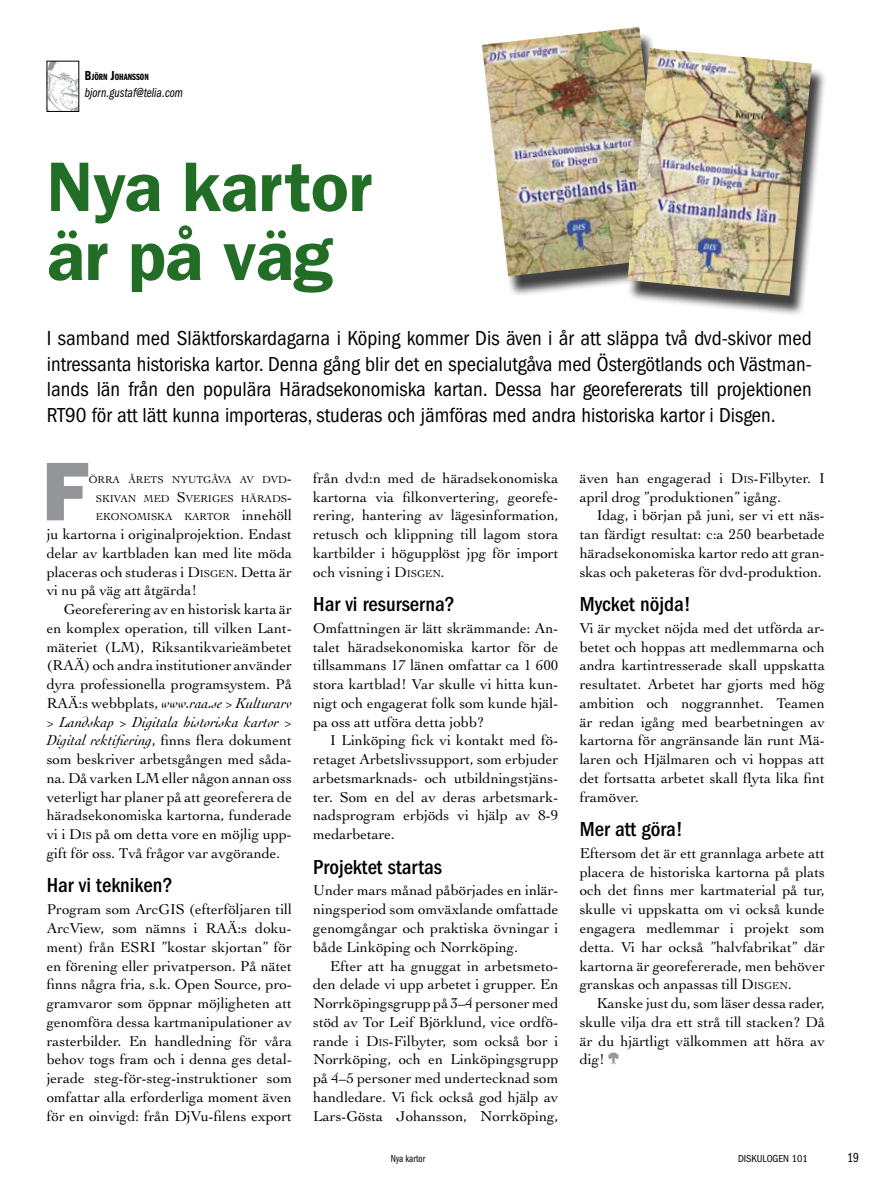
<style>
.page{position:relative;width:893px;height:1191px;background:#fff}
.page>*{position:absolute;margin:0;border:0;box-sizing:border-box;transform-origin:0 0}
.t1{font:83.55px "ITC Franklin Gothic Std Hvy";color:#939598}
.t2{font:600 70.35px/69px "ITC Franklin Gothic Std";color:#226e27}
.t3{font:condensed 21px/25.5px "ITC Franklin Gothic Std";color:#000;text-align:justify}
.t4{font:500 condensed 21px "ITC Franklin Gothic Std";color:#000}
.t5{font:15px/18.8px "Cochin LT Std";color:#000;text-align:justify}
.t6{font:13.5px "ITC Franklin Gothic Std Bk Cp It";color:#000}
.t7{font:13.5px "ITC Franklin Gothic Std Bk Cp";color:#000}
.t8{font:10.5px/18.8px "Cochin LT Std";color:#000;text-align:justify}
.t9{font:condensed 10.5px "ITC Franklin Gothic Std";color:#000}
.t10{font:10.5px "ITC Franklin Gothic Std Bk Cp";color:#000}
.t11{font:9.45px "ITC Franklin Gothic Std Dm Cp";color:#000}
.s1{font-size:13.5px}
.s2{font-size:15px}
.s3{font-style:inherit}
.s4{font-size:10.5px}
.s5{font-style:italic}
</style>
<div class="page">
<div style="left:482px;top:32px;width:199px;height:265px;background:#000;opacity:.75"></div>
<img style="left:482px;top:27px;width:184px;height:249px">
<div style="left:627px;top:53px;width:200px;height:263px;background:#000;opacity:.75"></div>
<img style="left:627px;top:48px;width:185px;height:248px">
<svg style="left:608px;top:1052px;width:10px;height:12px"></svg>
<img style="left:49px;top:63px;width:28px;height:47px">
<p class="t11" style="left:85px;top:72px;width:66px"><span class="s1">B</span>JÖRN <span class="s1">J</span>OHANSSON</p>
<p class="t6" style="left:85px;top:85px;width:100px">bjorn.gustaf@telia.com</p>
<h2 class="t2" style="left:47px;top:152px;width:327px">Nya kartor är på väg</h2>
<p class="t3" style="left:47px;top:326px;width:767px">I samband med Släktforskardagarna i Köping kommer Dis även i år att släppa två dvd-skivor med intressanta historiska kartor. Denna gång blir det en specialutgåva med Östergötlands och Västman&shy;lands län från den populära Häradsekonomiska kartan. Dessa har georefererats till projektionen RT90 för att lätt kunna importeras, studeras och jämföras med andra historiska kartor i Disgen.</p>
<h1 class="t1" style="left:42px;top:442px;width:47px">F</h1>
<p class="t8" style="left:96px;top:470px;width:198px;text-indent:-7px">ÖRRA ÅRETS NYUTGÅVA AV DVD<span class="s2">-</span>SKIVAN MED <span class="s2">S</span>VERIGES HÄRADS<span class="s2">-</span>EKONOMISKA KARTOR <span class="s2">innehöll</span></p>
<p class="t5" style="left:47px;top:525px;width:247px">ju kartorna i originalprojektion. Endast delar av kartbladen kan med lite möda placeras och studeras i <span class="s3">D</span><span class="s4">ISGEN</span>. Detta är vi nu på väg att åtgärda!</p>
<p class="t5" style="left:47px;top:600px;width:247px;text-indent:17px">Georeferering av en historisk karta är en komplex operation, till vilken Lant&shy;mäteriet (LM), Riksantikvarieämbetet (RAÄ) och andra institutioner använder dyra professionella programsystem. På RAÄ:s webbplats, <span class="s5">www.raa.se &gt; Kulturarv &gt; Landskap &gt; Digitala historiska kartor &gt; Digital rektifiering</span>, finns flera dokument som beskriver arbetsgången med såda&shy;na. Då varken LM eller någon annan oss veterligt har planer på att georeferera de häradsekonomiska kartorna, funderade vi i <span class="s3">D</span><span class="s4">IS</span> på om detta vore en möjlig upp&shy;gift för oss. Två frågor var avgörande.</p>
<h3 class="t4" style="left:47px;top:873px;width:128px">Har vi tekniken?</h3>
<p class="t5" style="left:47px;top:900px;width:247px">Program som ArcGIS (efterföljaren till ArcView, som nämns i RAÄ:s doku&shy;ment) från ESRI ”kostar skjortan” för en förening eller privatperson. På nätet finns några fria, s.k. Open Source, pro&shy;gramvaror som öppnar möjligheten att genomföra dessa kartmanipulationer av rasterbilder. En handledning för våra behov togs fram och i denna ges detal&shy;jerade steg-för-steg-instruktioner som omfattar alla erforderliga moment även för en oinvigd: från DjVu-filens export</p>
<p class="t5" style="left:313px;top:468px;width:247px">från dvd:n med de häradsekonomiska kartorna via filkonvertering, georefe&shy;rering, hantering av lägesinformation, retusch och klippning till lagom stora kartbilder i högupplöst jpg för import och visning i <span class="s3">D</span><span class="s4">ISGEN</span>.</p>
<h3 class="t4" style="left:313px;top:592px;width:143px">Har vi resurserna?</h3>
<p class="t5" style="left:313px;top:618px;width:247px">Omfattningen är lätt skrämmande: An&shy;talet häradsekonomiska kartor för de tillsammans 17 länen omfattar ca 1 600 stora kartblad! Var skulle vi hitta kun&shy;nigt och engagerat folk som kunde hjäl&shy;pa oss att utföra detta jobb?</p>
<p class="t5" style="left:313px;top:731px;width:247px;text-indent:17px">I Linköping fick vi kontakt med fö&shy;retaget Arbetslivssupport, som erbjuder arbetsmarknads- och utbildningstjäns&shy;ter. Som en del av deras arbetsmark&shy;nadsprogram erbjöds vi hjälp av 8-9 medarbetare.</p>
<h3 class="t4" style="left:313px;top:855px;width:130px">Projektet startas</h3>
<p class="t5" style="left:313px;top:881px;width:247px">Under mars månad påbörjades en inlär&shy;ningsperiod som omväxlande omfattade genomgångar och praktiska övningar i både Linköping och Norrköping.</p>
<p class="t5" style="left:313px;top:956px;width:247px;text-indent:17px">Efter att ha gnuggat in arbetsmeto&shy;den delade vi upp arbetet i grupper. En Norrköpingsgrupp på 3–4 personer med stöd av Tor Leif Björklund, vice ordfö&shy;rande i <span class="s3">D</span><span class="s4">IS</span><span class="s3">-</span>Filbyter, som också bor i Norrköping, och en Linköpingsgrupp på 4–5 personer med undertecknad som handledare. Vi fick också god hjälp av Lars-Gösta Johansson, Norrköping,</p>
<p class="t5" style="left:580px;top:468px;width:247px">även han engagerad i <span class="s3">D</span><span class="s4">IS</span><span class="s3">-</span>Filbyter. I april drog ”produktionen” igång.</p>
<p class="t5" style="left:580px;top:506px;width:247px;text-indent:17px">Idag, i början på juni, ser vi ett näs&shy;tan färdigt resultat: c:a 250 bearbetade häradsekonomiska kartor redo att gran&shy;skas och paketeras för dvd-produktion.</p>
<h3 class="t4" style="left:580px;top:592px;width:113px">Mycket nöjda!</h3>
<p class="t5" style="left:580px;top:618px;width:247px">Vi är mycket nöjda med det utförda ar&shy;betet och hoppas att medlemmarna och andra kartintresserade skall uppskatta resultatet. Arbetet har gjorts med hög ambition och noggrannhet. Teamen är redan igång med bearbetningen av kartorna för angränsande län runt Mä&shy;laren och Hjälmaren och vi hoppas att det fortsatta arbetet skall flyta lika fint framöver.</p>
<h3 class="t4" style="left:580px;top:817px;width:105px">Mer att göra!</h3>
<p class="t5" style="left:580px;top:843px;width:247px">Eftersom det är ett grannlaga arbete att placera de historiska kartorna på plats och det finns mer kartmaterial på tur, skulle vi uppskatta om vi också kunde engagera medlemmar i projekt som detta. Vi har också ”halvfabrikat” där kartorna är georefererade, men behöver granskas och anpassas till <span class="s3">D</span><span class="s4">ISGEN</span>.</p>
<p class="t5" style="left:580px;top:993px;width:247px;text-indent:17px">Kanske just du, som läser dessa rader, skulle vilja dra ett strå till stacken? Då är du hjärtligt välkommen att höra av dig!</p>
<p class="t10" style="left:391px;top:1153px;width:36px">Nya kartor</p>
<p class="t9" style="left:738px;top:1153px;width:71px">DISKULOGEN 101</p>
<p class="t7" style="left:847px;top:1150px;width:13px">19</p>
</div>
